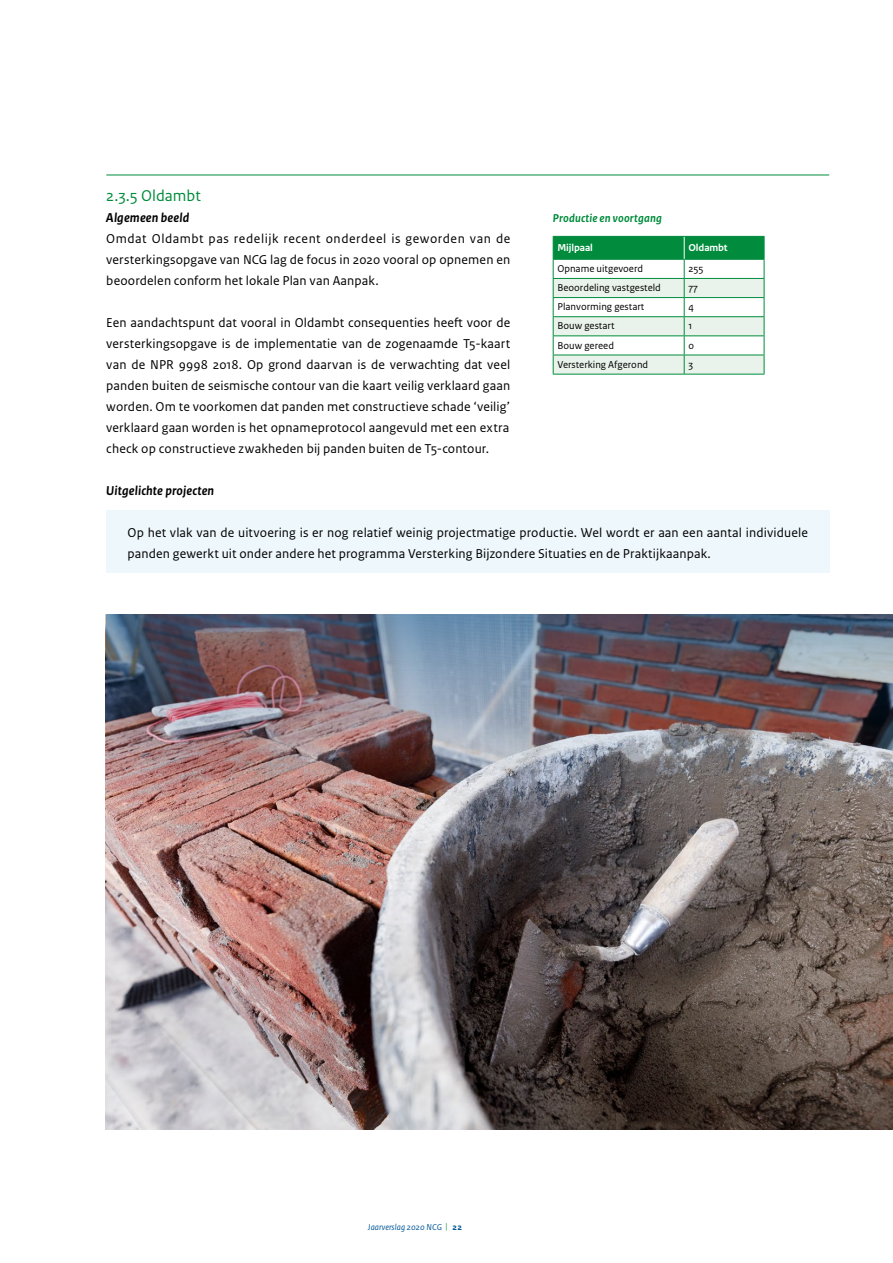
<style>
.page{position:relative;width:893px;height:1263px;background:#fff}
.page>*{position:absolute;margin:0;border:0;box-sizing:border-box;transform-origin:0 0}
.t1{font:16.5px "Rijksoverheid Sans Text";color:#008c3c}
.t2{font:13.5px/21px "Rijksoverheid Sans Text";letter-spacing:.01em;color:#000;text-align:justify}
.t3{font:italic 700 13.5px "Rijksoverheid Sans Text";letter-spacing:.01em;color:#000}
.t4{font:italic 700 12px "Rijksoverheid Sans Text";letter-spacing:.015em;color:#008c3c}
.t5{font:10.5px "Rijksoverheid Sans Text";color:#000}
.t6{font:700 10.5px "Rijksoverheid Sans Text";letter-spacing:-.01em;color:#fff}
.t7{font:italic 9px "Rijksoverheid Sans Text";letter-spacing:.01em;color:#005698}
.s1{color:#008c3c}
.s2{font-weight:700;font-style:normal}
</style>
<div class="page">
<hr style="left:553px;top:374px;width:131px;height:1px;background:#008c3c">
<hr style="left:684px;top:374px;width:80px;height:1px;background:#008c3c">
<svg style="left:553px;top:236px;width:212px;height:138px"></svg>
<hr style="left:106px;top:175px;width:723px;height:1px;background:#008c3c">
<img style="left:106px;top:836px;width:787px;height:293px">
<img style="left:106px;top:614px;width:787px;height:222px">
<div style="left:106px;top:510px;width:723px;height:63px;background:#eef7fc"></div>
<p class="t1" style="left:106px;top:186px;width:96px">2.3.5 Oldambt</p>
<p class="t3" style="left:106px;top:210px;width:85px">Algemeen beeld</p>
<p class="t2" style="left:106px;top:228px;width:405px">Omdat Oldambt pas redelijk recent onderdeel is geworden van de versterkingsopgave van NCG lag de focus in 2020 vooral op opnemen en beoordelen conform het lokale Plan van Aanpak.</p>
<p class="t2" style="left:106px;top:312px;width:405px">Een aandachtspunt dat vooral in Oldambt consequenties heeft voor de versterkingsopgave is de implementatie van de zogenaamde T5-kaart van de NPR 9998 2018. Op grond daarvan is de verwachting dat veel panden buiten de seismische contour van die kaart veilig verklaard gaan worden. Om te voorkomen dat panden met constructieve schade ‘veilig’ verklaard gaan worden is het opnameprotocol aangevuld met een extra check op constructieve zwakheden bij panden buiten de T5-contour.</p>
<p class="t3" style="left:106px;top:483px;width:109px">Uitgelichte projecten</p>
<p class="t4" style="left:553px;top:211px;width:111px">Productie en voortgang</p>
<p class="t6" style="left:557px;top:241px;width:37px">Mijlpaal</p>
<p class="t6" style="left:688px;top:241px;width:41px">Oldambt</p>
<p class="t5" style="left:557px;top:263px;width:87px">Opname uitgevoerd</p>
<p class="t5" style="left:688px;top:263px;width:17px">255</p>
<p class="t5" style="left:557px;top:282px;width:105px">Beoordeling vastgesteld</p>
<p class="t5" style="left:688px;top:282px;width:11px">77</p>
<p class="t5" style="left:557px;top:301px;width:88px">Planvorming gestart</p>
<p class="t5" style="left:688px;top:301px;width:7px">4</p>
<p class="t5" style="left:557px;top:320px;width:59px">Bouw gestart</p>
<p class="t5" style="left:688px;top:320px;width:5px">1</p>
<p class="t5" style="left:557px;top:339px;width:58px">Bouw gereed</p>
<p class="t5" style="left:688px;top:339px;width:7px">0</p>
<p class="t5" style="left:557px;top:358px;width:92px">Versterking Afgerond</p>
<p class="t5" style="left:688px;top:358px;width:6px">3</p>
<p class="t2" style="left:128px;top:522px;width:682px">Op het vlak van de uitvoering is er nog relatief weinig projectmatige productie. Wel wordt er aan een aantal individuele panden gewerkt uit onder andere het programma Versterking Bijzondere Situaties en de Praktijkaanpak.</p>
<p class="t7" style="left:368px;top:1222px;width:96px">Jaarverslag 2020 NCG <span class="s1">|</span> <span class="s2">22</span></p>
</div>
